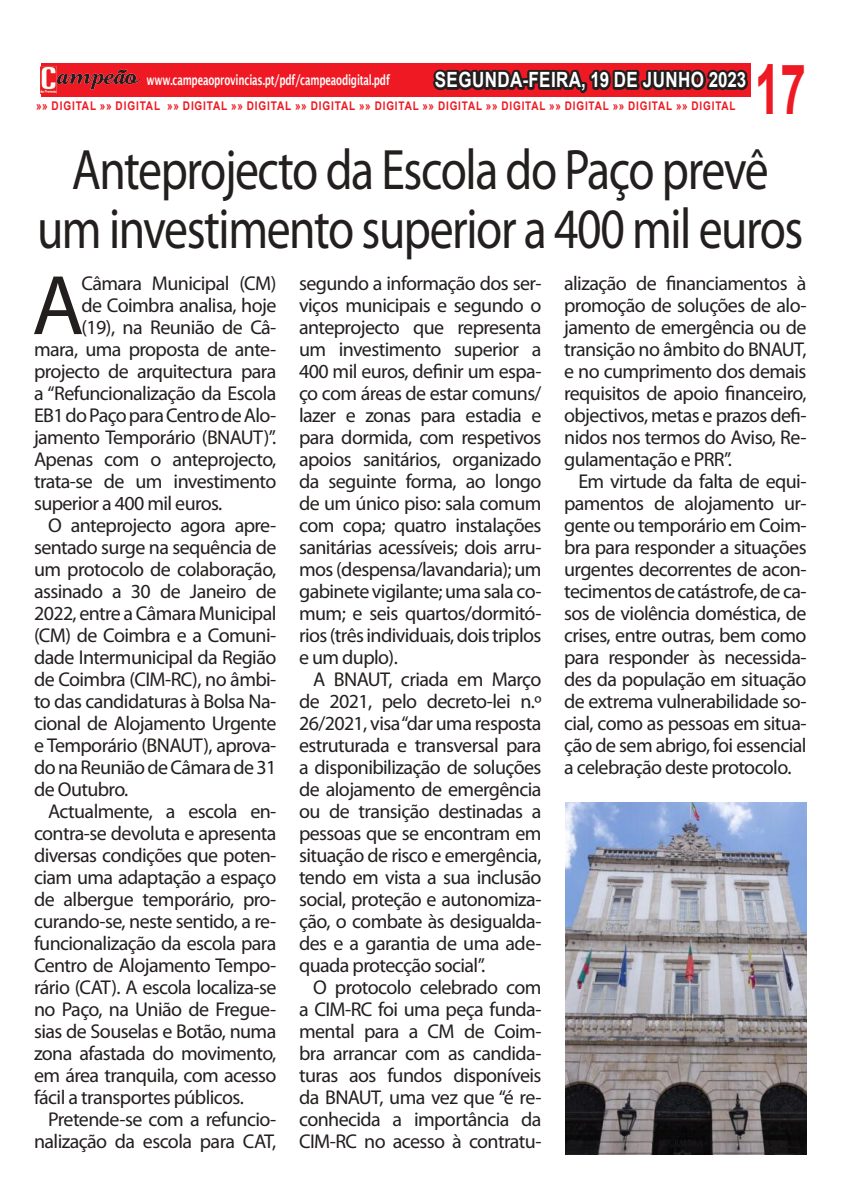
<style>
.page{position:relative;width:842px;height:1191px;background:#fff}
.page>*{position:absolute;margin:0;border:0;box-sizing:border-box;transform-origin:0 0}
.t1{font:85.3px "Myriad Pro";color:#241f1f}
.t2{font:700 69.4px "Arial";color:#ef1923;scale:.66 1}
.t3{font:57.3px/58.5px "Myriad Pro";letter-spacing:-.03em;color:#241f1f;text-align:center;scale:.83 1}
.t4{font:700 21px "Arial";letter-spacing:.025em;color:#fff;scale:.81 1}
.t5{font:20px/22px "Myriad Pro";letter-spacing:-.03em;color:#241f1f;text-align:justify}
.t6{font:600 14px "Lucida Sans";letter-spacing:-.02em;color:#fff;scale:.67 1}
.t7{font:700 11.9px "Arial";letter-spacing:.085em;color:#ef1923;scale:.84 1}
.s1{font-size:12px}
</style>
<div class="page">
<div style="left:41px;top:63px;width:710px;height:33px;background:#ef1923"></div>
<svg style="left:429px;top:69px;width:322px;height:28px"></svg>
<img style="left:41px;top:66px;width:99px;height:27px">
<img style="left:566px;top:802px;width:240px;height:352px">
<p class="t4" style="left:435px;top:65px;width:386px">SEGUNDA-FEIRA, 19 DE JUNHO 2023</p>
<p class="t7" style="left:36px;top:98px;width:834px"><span class="s1">»» DIGITAL »» DIGITAL »» DIGITAL »» DIGITAL »» DIGITAL</span> »» DIGITAL »» DIGITAL »» DIGITAL »» DIGITAL »» DIGITAL »» DIGITAL</p>
<p class="t6" style="left:147px;top:72px;width:365px">www.campeaoprovincias.pt/pdf/campeaodigital.pdf</p>
<h2 class="t2" style="left:755px;top:40px;width:79px">17</h2>
<h3 class="t3" style="left:37px;top:140px;width:925px">Anteprojecto da Escola do Paço prevê um investimento superior a 400 mil euros</h3>
<h1 class="t1" style="left:32px;top:253px;width:54px">A</h1>
<p class="t5" style="left:82px;top:272px;width:196px">Câmara Municipal (CM)</p>
<p class="t5" style="left:82px;top:294px;width:196px">de Coimbra analisa, hoje</p>
<p class="t5" style="left:82px;top:316px;width:196px">(19), na Reunião de Câ-</p>
<p class="t5" style="left:34px;top:338px;width:244px">mara, uma proposta de ante-</p>
<p class="t5" style="left:34px;top:360px;width:244px">projecto de arquitectura para</p>
<p class="t5" style="left:34px;top:382px;width:244px">a “Refuncionalização da Escola</p>
<p class="t5" style="left:34px;top:404px;width:244px">EB1 do Paço para Centro de Alo-</p>
<p class="t5" style="left:34px;top:426px;width:244px">jamento Temporário (BNAUT)”.</p>
<p class="t5" style="left:34px;top:448px;width:244px">Apenas com o anteprojecto,</p>
<p class="t5" style="left:34px;top:470px;width:244px">trata-se de um investimento</p>
<p class="t5" style="left:34px;top:492px;width:190px">superior a 400 mil euros.</p>
<p class="t5" style="left:48px;top:514px;width:230px">O anteprojecto agora apre-</p>
<p class="t5" style="left:34px;top:536px;width:244px">sentado surge na sequência de</p>
<p class="t5" style="left:34px;top:558px;width:244px">um protocolo de colaboração,</p>
<p class="t5" style="left:34px;top:580px;width:244px">assinado a 30 de Janeiro de</p>
<p class="t5" style="left:34px;top:602px;width:244px">2022, entre a Câmara Municipal</p>
<p class="t5" style="left:34px;top:624px;width:244px">(CM) de Coimbra e a Comuni-</p>
<p class="t5" style="left:34px;top:646px;width:244px">dade Intermunicipal da Região</p>
<p class="t5" style="left:34px;top:668px;width:244px">de Coimbra (CIM-RC), no âmbi-</p>
<p class="t5" style="left:34px;top:690px;width:244px">to das candidaturas à Bolsa Na-</p>
<p class="t5" style="left:34px;top:712px;width:244px">cional de Alojamento Urgente</p>
<p class="t5" style="left:34px;top:734px;width:244px">e Temporário (BNAUT), aprova-</p>
<p class="t5" style="left:34px;top:756px;width:244px">do na Reunião de Câmara de 31</p>
<p class="t5" style="left:34px;top:778px;width:96px">de Outubro.</p>
<p class="t5" style="left:48px;top:800px;width:230px">Actualmente, a escola en-</p>
<p class="t5" style="left:34px;top:822px;width:244px">contra-se devoluta e apresenta</p>
<p class="t5" style="left:34px;top:844px;width:244px">diversas condições que poten-</p>
<p class="t5" style="left:34px;top:866px;width:244px">ciam uma adaptação a espaço</p>
<p class="t5" style="left:34px;top:888px;width:244px">de albergue temporário, pro-</p>
<p class="t5" style="left:34px;top:910px;width:244px">curando-se, neste sentido, a re-</p>
<p class="t5" style="left:34px;top:932px;width:244px">funcionalização da escola para</p>
<p class="t5" style="left:34px;top:954px;width:244px">Centro de Alojamento Tempo-</p>
<p class="t5" style="left:34px;top:976px;width:244px">rário (CAT). A escola localiza-se</p>
<p class="t5" style="left:34px;top:998px;width:244px">no Paço, na União de Fregue-</p>
<p class="t5" style="left:34px;top:1020px;width:244px">sias de Souselas e Botão, numa</p>
<p class="t5" style="left:34px;top:1042px;width:244px">zona afastada do movimento,</p>
<p class="t5" style="left:34px;top:1064px;width:244px">em área tranquila, com acesso</p>
<p class="t5" style="left:34px;top:1086px;width:211px">fácil a transportes públicos.</p>
<p class="t5" style="left:48px;top:1108px;width:230px">Pretende-se com a refuncio-</p>
<p class="t5" style="left:34px;top:1130px;width:244px">nalização da escola para CAT,</p>
<p class="t5" style="left:299px;top:272px;width:244px">segundo a informação dos ser&shy;viços municipais e segundo o anteprojecto que representa um investimento superior a 400 mil euros, definir um espa&shy;ço com áreas de estar comuns/ lazer e zonas para estadia e para dormida, com respetivos apoios sanitários, organizado da seguinte forma, ao longo de um único piso: sala comum com copa; quatro instalações sanitárias acessíveis; dois arru&shy;mos (despensa/lavandaria); um gabinete vigilante; uma sala co&shy;mum; e seis quartos/dormitó&shy;rios (três individuais, dois triplos e um duplo).</p>
<p class="t5" style="left:299px;top:668px;width:244px;text-indent:14px">A BNAUT, criada em Março de 2021, pelo decreto-lei n.º 26/2021, visa “dar uma resposta estruturada e transversal para a disponibilização de soluções de alojamento de emergência ou de transição destinadas a pessoas que se encontram em situação de risco e emergência, tendo em vista a sua inclusão social, proteção e autonomiza&shy;ção, o combate às desigualda&shy;des e a garantia de uma ade&shy;quada protecção social”.</p>
<p class="t5" style="left:299px;top:976px;width:244px;text-indent:14px">O protocolo celebrado com a CIM-RC foi uma peça funda&shy;mental para a CM de Coim&shy;bra arrancar com as candida&shy;turas aos fundos disponíveis da BNAUT, uma vez que “é re&shy;conhecida a importância da CIM-RC no acesso à contratu-</p>
<p class="t5" style="left:564px;top:272px;width:244px">alização de financiamentos à promoção de soluções de alo&shy;jamento de emergência ou de transição no âmbito do BNAUT, e no cumprimento dos demais requisitos de apoio financeiro, objectivos, metas e prazos defi&shy;nidos nos termos do Aviso, Re&shy;gulamentação e PRR”.</p>
<p class="t5" style="left:564px;top:470px;width:244px;text-indent:14px">Em virtude da falta de equi&shy;pamentos de alojamento ur&shy;gente ou temporário em Coim&shy;bra para responder a situações urgentes decorrentes de acon&shy;tecimentos de catástrofe, de ca&shy;sos de violência doméstica, de crises, entre outras, bem como para responder às necessida&shy;des da população em situação de extrema vulnerabilidade so&shy;cial, como as pessoas em situa&shy;ção de sem abrigo, foi essencial a celebração deste protocolo.</p>
</div>
